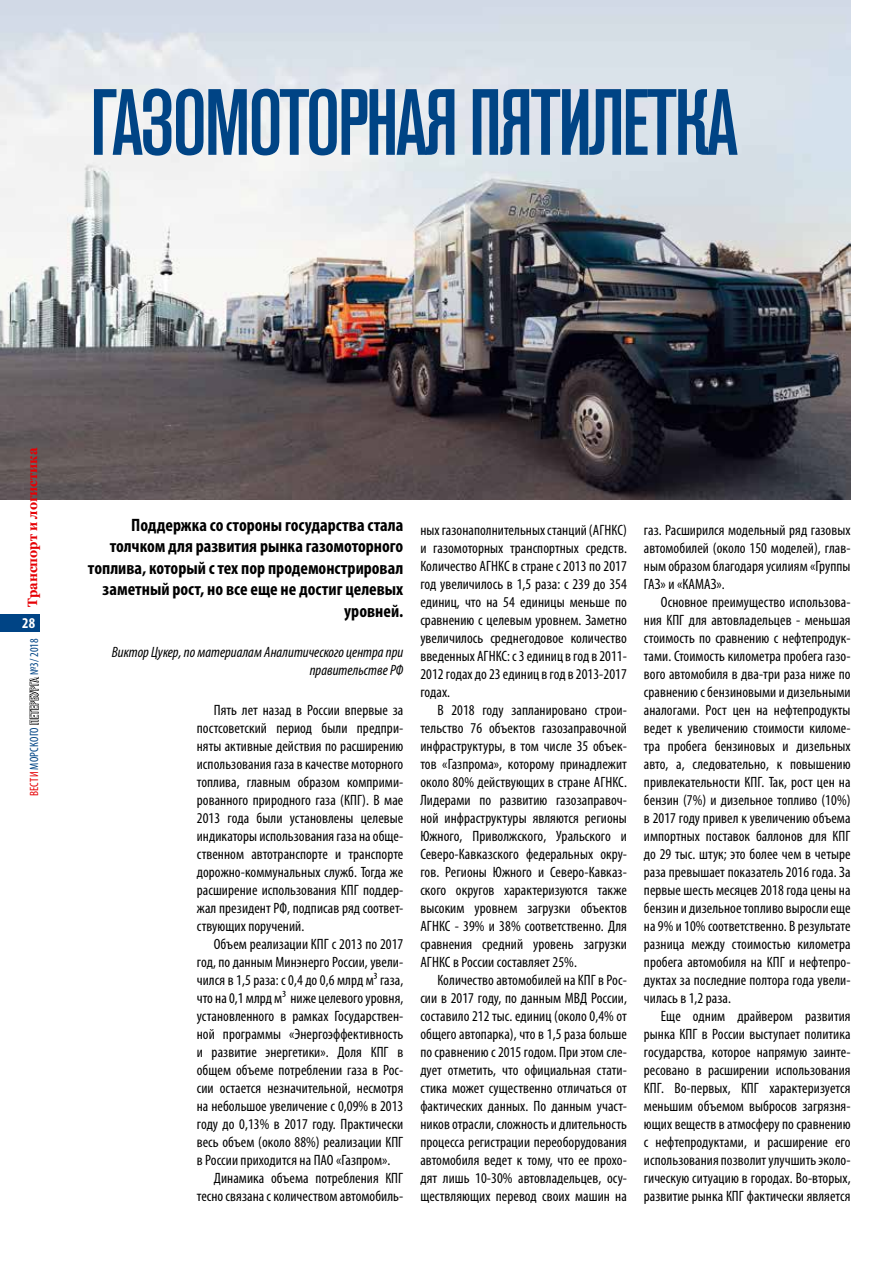
<style>
.page{position:relative;width:893px;height:1263px;background:#fff}
.page>*{position:absolute;margin:0;border:0;box-sizing:border-box;transform-origin:0 0}
.t1{font:500 condensed 93px "Akzidenz Grotesk Pro";letter-spacing:-.03em;color:#004485}
.t2{font:700 condensed 18px/21.6px "Myriad Pro";color:#000;text-align:right}
.t3{font:condensed 15px/18px "Myriad Pro";letter-spacing:.005em;color:#000;text-align:justify}
.t4{font:italic condensed 15px/18px "Myriad Pro";color:#000;text-align:right}
.t5{font:700 condensed 15px "Myriad Pro";color:#fff}
.t6{font:700 13.5px "Georgia";color:#e60005;scale:.95 1}
.t7{font:condensed 12px "Myriad Pro";letter-spacing:.02em;color:#004485}
.s1{color:#e60005}
.s2{color:#fff}
</style>
<div class="page">
<img style="left:0;top:0;width:850px;height:500px">
<div style="left:0;top:614px;width:40px;height:17px;background:#004485"></div>
<svg style="left:29px;top:676px;width:10px;height:49px"></svg>
<h1 class="t1" style="left:90px;top:62px;width:649px">ГАЗОМОТОРНАЯ ПЯТИЛЕТКА</h1>
<p class="t6" style="left:24px;top:607px;width:169px;rotate:-90deg">Транспорт и логистика</p>
<p class="t5" style="left:22px;top:614px;width:14px">28</p>
<p class="t7" style="left:27px;top:796px;width:160px;rotate:-90deg"><span class="s1">ВЕСТИ</span> МОРСКОГО <span class="s2">ПЕТЕРБУРГА</span> №3/ 2018</p>
<p class="t2" style="left:88px;top:513px;width:317px">Поддержка со стороны государства стала толчком для развития рынка газомоторного топлива, который с тех пор продемонстрировал заметный рост, но все еще не достиг целевых уровней.</p>
<p class="t4" style="left:112px;top:642px;width:293px">Виктор Цукер, по материалам Аналитического центра при правительстве РФ</p>
<p class="t3" style="left:197px;top:701px;width:208px;text-indent:17px">Пять лет назад в России впервые за постсоветский период были предпри&shy;няты активные действия по расширению использования газа в качестве моторного топлива, главным образом комприми&shy;рованного природного газа (КПГ). В мае 2013 года были установлены целевые индикаторы использования газа на обще&shy;ственном автотранспорте и транспорте дорожно-коммунальных служб. Тогда же расширение использования КПГ поддер&shy;жал президент РФ, подписав ряд соответ&shy;ствующих поручений.</p>
<p class="t3" style="left:214px;top:935px;width:191px">Объем реализации КПГ с 2013 по 2017</p>
<p class="t3" style="left:197px;top:953px;width:208px">год, по данным Минэнерго России, увели-</p>
<p class="t3" style="left:197px;top:971px;width:208px">чился в 1,5 раза: с 0,4 до 0,6 млрд м3 газа,</p>
<p class="t3" style="left:197px;top:989px;width:208px">что на 0,1 млрд м3 ниже целевого уровня,</p>
<p class="t3" style="left:197px;top:1007px;width:208px">установленного в рамках Государствен-</p>
<p class="t3" style="left:197px;top:1025px;width:208px">ной программы «Энергоэффективность</p>
<p class="t3" style="left:197px;top:1043px;width:208px">и развитие энергетики». Доля КПГ в</p>
<p class="t3" style="left:197px;top:1061px;width:208px">общем объеме потреблении газа в Рос-</p>
<p class="t3" style="left:197px;top:1079px;width:208px">сии остается незначительной, несмотря</p>
<p class="t3" style="left:197px;top:1097px;width:208px">на небольшое увеличение с 0,09% в 2013</p>
<p class="t3" style="left:197px;top:1115px;width:208px">году до 0,13% в 2017 году. Практически</p>
<p class="t3" style="left:197px;top:1133px;width:208px">весь объем (около 88%) реализации КПГ</p>
<p class="t3" style="left:197px;top:1151px;width:195px">в России приходится на ПАО «Газпром».</p>
<p class="t3" style="left:214px;top:1169px;width:191px">Динамика объема потребления КПГ</p>
<p class="t3" style="left:197px;top:1187px;width:208px">тесно связана с количеством автомобиль-</p>
<p class="t3" style="left:420px;top:521px;width:208px">ных газонаполнительных станций (АГНКС) и газомоторных транспортных средств.<br>Количество АГНКС в стране с 2013 по 2017 год увеличилось в 1,5 раза: с 239 до 354 единиц, что на 54 единицы меньше по сравнению с целевым уровнем. Заметно увеличилось среднегодовое количество введенных АГНКС: с 3 единиц в год в 2011- 2012 годах до 23 единиц в год в 2013-2017 годах.</p>
<p class="t3" style="left:420px;top:701px;width:208px;text-indent:17px">В 2018 году запланировано строи&shy;тельство 76 объектов газозаправочной инфраструктуры, в том числе 35 объек&shy;тов «Газпрома», которому принадлежит около 80% действующих в стране АГНКС.<br>Лидерами по развитию газозаправоч&shy;ной инфраструктуры являются регионы Южного, Приволжского, Уральского и Северо-Кавказского федеральных окру&shy;гов. Регионы Южного и Северо-Кавказ&shy;ского округов характеризуются также высоким уровнем загрузки объектов АГНКС - 39% и 38% соответственно. Для сравнения средний уровень загрузки АГНКС в России составляет 25%.</p>
<p class="t3" style="left:420px;top:971px;width:208px;text-indent:17px">Количество автомобилей на КПГ в Рос&shy;сии в 2017 году, по данным МВД России, составило 212 тыс. единиц (около 0,4% от общего автопарка), что в 1,5 раза больше по сравнению с 2015 годом. При этом сле&shy;дует отметить, что официальная стати&shy;стика может существенно отличаться от фактических данных. По данным участ&shy;ников отрасли, сложность и длительность процесса регистрации переоборудования автомобиля ведет к тому, что ее прохо&shy;дят лишь 10-30% автовладельцев, осу&shy;ществляющих перевод своих машин на</p>
<p class="t3" style="left:644px;top:521px;width:208px">газ. Расширился модельный ряд газовых автомобилей (около 150 моделей), глав&shy;ным образом благодаря усилиям «Группы ГАЗ» и «КАМАЗ».</p>
<p class="t3" style="left:644px;top:593px;width:208px;text-indent:17px">Основное преимущество использова&shy;ния КПГ для автовладельцев - меньшая стоимость по сравнению с нефтепродук&shy;тами. Стоимость километра пробега газо&shy;вого автомобиля в два-три раза ниже по сравнению с бензиновыми и дизельными аналогами. Рост цен на нефтепродукты ведет к увеличению стоимости киломе&shy;тра пробега бензиновых и дизельных авто, а, следовательно, к повышению привлекательности КПГ. Так, рост цен на бензин (7%) и дизельное топливо (10%) в 2017 году привел к увеличению объема импортных поставок баллонов для КПГ до 29 тыс. штук; это более чем в четыре раза превышает показатель 2016 года. За первые шесть месяцев 2018 года цены на бензин и дизельное топливо выросли еще на 9% и 10% соответственно. В результате разница между стоимостью километра пробега автомобиля на КПГ и нефтепро&shy;дуктах за последние полтора года увели&shy;чилась в 1,2 раза.</p>
<p class="t3" style="left:644px;top:1007px;width:208px;text-indent:17px">Еще одним драйвером развития рынка КПГ в России выступает политика государства, которое напрямую заинте&shy;ресовано в расширении использования КПГ. Во-первых, КПГ характеризуется меньшим объемом выбросов загрязня&shy;ющих веществ в атмосферу по сравнению с нефтепродуктами, и расширение его использования позволит улучшить эколо&shy;гическую ситуацию в городах. Во-вторых, развитие рынка КПГ фактически является</p>
</div>
